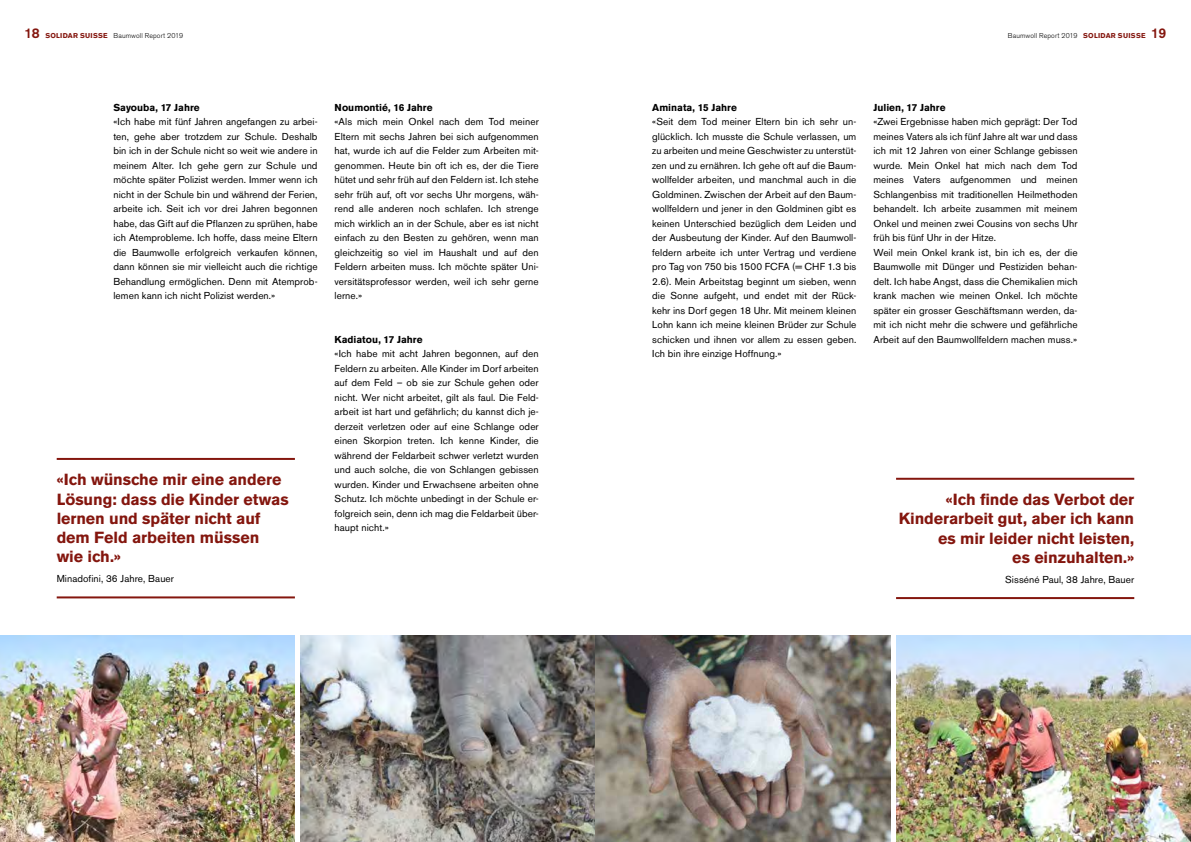
<style>
.page{position:relative;width:1191px;height:842px;background:#fff}
.page>*{position:absolute;margin:0;border:0;box-sizing:border-box;transform-origin:0 0}
.t1{font:700 16px/19.2px "Akzidenz Grotesk BE";letter-spacing:-.005em;color:#84160e;text-align:right}
.t2{font:10px/14.5px "Akzidenz Grotesk BE";letter-spacing:.01em;color:#000;text-align:justify}
.t3{font:700 10px "Akzidenz Grotesk BE";color:#000}
.t4{font:300 7px "Akzidenz Grotesk BE";letter-spacing:.015em;color:#000}
.s1{font-weight:500;font-size:14px;color:#84160e}
.s2{font-weight:700;color:#84160e}
</style>
<div class="page">
<img style="left:896px;top:635px;width:295px;height:207px">
<img style="left:0;top:635px;width:295px;height:207px">
<img style="left:300px;top:635px;width:590px;height:207px">
<hr style="left:896px;top:478px;width:238px;height:2px;background:#84160e">
<hr style="left:896px;top:597px;width:238px;height:2px;background:#84160e">
<hr style="left:57px;top:458px;width:238px;height:2px;background:#84160e">
<hr style="left:57px;top:596px;width:238px;height:2px;background:#84160e">
<p class="t4" style="left:25px;top:32px;width:160px"><span class="s1">18</span> <span class="s2">SOLIDAR SUISSE</span> Baumwoll Report 2019</p>
<p class="t4" style="left:1008px;top:32px;width:160px">Baumwoll Report 2019 <span class="s2">SOLIDAR SUISSE</span> <span class="s1">19</span></p>
<p class="t3" style="left:113px;top:101px;width:88px">Sayouba, 17 Jahre</p>
<p class="t2" style="left:113px;top:115px;width:206px">«Ich habe mit fünf Jahren angefangen zu arbei&shy;ten, gehe aber trotzdem zur Schule. Deshalb bin ich in der Schule nicht so weit wie andere in meinem Alter. Ich gehe gern zur Schule und möchte später Polizist werden. Immer wenn ich nicht in der Schule bin und während der Ferien, arbeite ich. Seit ich vor drei Jahren begonnen habe, das Gift auf die Pflanzen zu sprühen, habe ich Atemprobleme. Ich hoffe, dass meine Eltern die Baumwolle erfolgreich verkaufen können, dann können sie mir vielleicht auch die richtige Behandlung ermöglichen. Denn mit Atemprob&shy;lemen kann ich nicht Polizist werden.»</p>
<h1 class="t1" style="left:57px;top:470px;width:234px;text-align:left">«Ich wünsche mir eine andere<br>Lösung: dass die Kinder etwas lernen und später nicht auf dem Feld arbeiten müssen wie ich.»</h1>
<p class="t2" style="left:57px;top:571px;width:119px">Minadofini, 36 Jahre, Bauer</p>
<p class="t3" style="left:334px;top:101px;width:99px">Noumontié, 16 Jahre</p>
<p class="t2" style="left:334px;top:115px;width:206px">«Als mich mein Onkel nach dem Tod meiner Eltern mit sechs Jahren bei sich aufgenommen hat, wurde ich auf die Felder zum Arbeiten mit&shy;genommen. Heute bin oft ich es, der die Tiere hütet und sehr früh auf den Feldern ist. Ich stehe sehr früh auf, oft vor sechs Uhr morgens, wäh&shy;rend alle anderen noch schlafen. Ich strenge mich wirklich an in der Schule, aber es ist nicht einfach zu den Besten zu gehören, wenn man gleichzeitig so viel im Haushalt und auf den Feldern arbeiten muss. Ich möchte später Uni&shy;versitätsprofessor werden, weil ich sehr gerne lerne.»</p>
<p class="t3" style="left:334px;top:333px;width:89px">Kadiatou, 17 Jahre</p>
<p class="t2" style="left:334px;top:347px;width:206px">«Ich habe mit acht Jahren begonnen, auf den Feldern zu arbeiten. Alle Kinder im Dorf arbeiten auf dem Feld – ob sie zur Schule gehen oder nicht. Wer nicht arbeitet, gilt als faul. Die Feld&shy;arbeit ist hart und gefährlich; du kannst dich je&shy;derzeit verletzen oder auf eine Schlange oder einen Skorpion treten. Ich kenne Kinder, die während der Feldarbeit schwer verletzt wurden und auch solche, die von Schlangen gebissen wurden. Kinder und Erwachsene arbeiten ohne Schutz. Ich möchte unbedingt in der Schule er&shy;folgreich sein, denn ich mag die Feldarbeit über&shy;haupt nicht.»</p>
<p class="t3" style="left:652px;top:101px;width:86px">Aminata, 15 Jahre</p>
<p class="t2" style="left:652px;top:115px;width:206px">«Seit dem Tod meiner Eltern bin ich sehr un&shy;glücklich. Ich musste die Schule verlassen, um zu arbeiten und meine Geschwister zu unterstüt&shy;zen und zu ernähren. Ich gehe oft auf die Baum&shy;wollfelder arbeiten, und manchmal auch in die Goldminen. Zwischen der Arbeit auf den Baum&shy;wollfeldern und jener in den Goldminen gibt es keinen Unterschied bezüglich dem Leiden und der Ausbeutung der Kinder. Auf den Baumwoll&shy;feldern arbeite ich unter Vertrag und verdiene pro Tag von 750 bis 1500 FCFA (= CHF 1.3 bis 2.6). Mein Arbeitstag beginnt um sieben, wenn die Sonne aufgeht, und endet mit der Rück&shy;kehr ins Dorf gegen 18 Uhr. Mit meinem kleinen Lohn kann ich meine kleinen Brüder zur Schule schicken und ihnen vor allem zu essen geben.<br>Ich bin ihre einzige Hoffnung.»</p>
<p class="t3" style="left:873px;top:101px;width:74px">Julien, 17 Jahre</p>
<p class="t2" style="left:873px;top:115px;width:206px;text-align:left">«Zwei Ergebnisse haben mich geprägt: Der Tod meines Vaters als ich fünf Jahre alt war und dass ich mit 12 Jahren von einer Schlange gebissen wurde. Mein Onkel hat mich nach dem Tod meines Vaters aufgenommen und meinen Schlangenbiss mit traditionellen Heilmethoden behandelt. Ich arbeite zusammen mit meinem Onkel und meinen zwei Cousins von sechs Uhr früh bis fünf Uhr in der Hitze.<br>Weil mein Onkel krank ist, bin ich es, der die Baumwolle mit Dünger und Pestiziden behan&shy;delt. Ich habe Angst, dass die Chemikalien mich krank machen wie meinen Onkel. Ich möchte später ein grosser Geschäftsmann werden, da&shy;mit ich nicht mehr die schwere und gefährliche Arbeit auf den Baumwollfeldern machen muss.»</p>
<h1 class="t1" style="left:898px;top:490px;width:237px">«Ich finde das Verbot der<br>Kinderarbeit gut, aber ich kann es mir leider nicht leisten,<br>es einzuhalten.»</h1>
<p class="t2" style="left:1005px;top:572px;width:131px">Sisséné Paul, 38 Jahre, Bauer</p>
</div>
